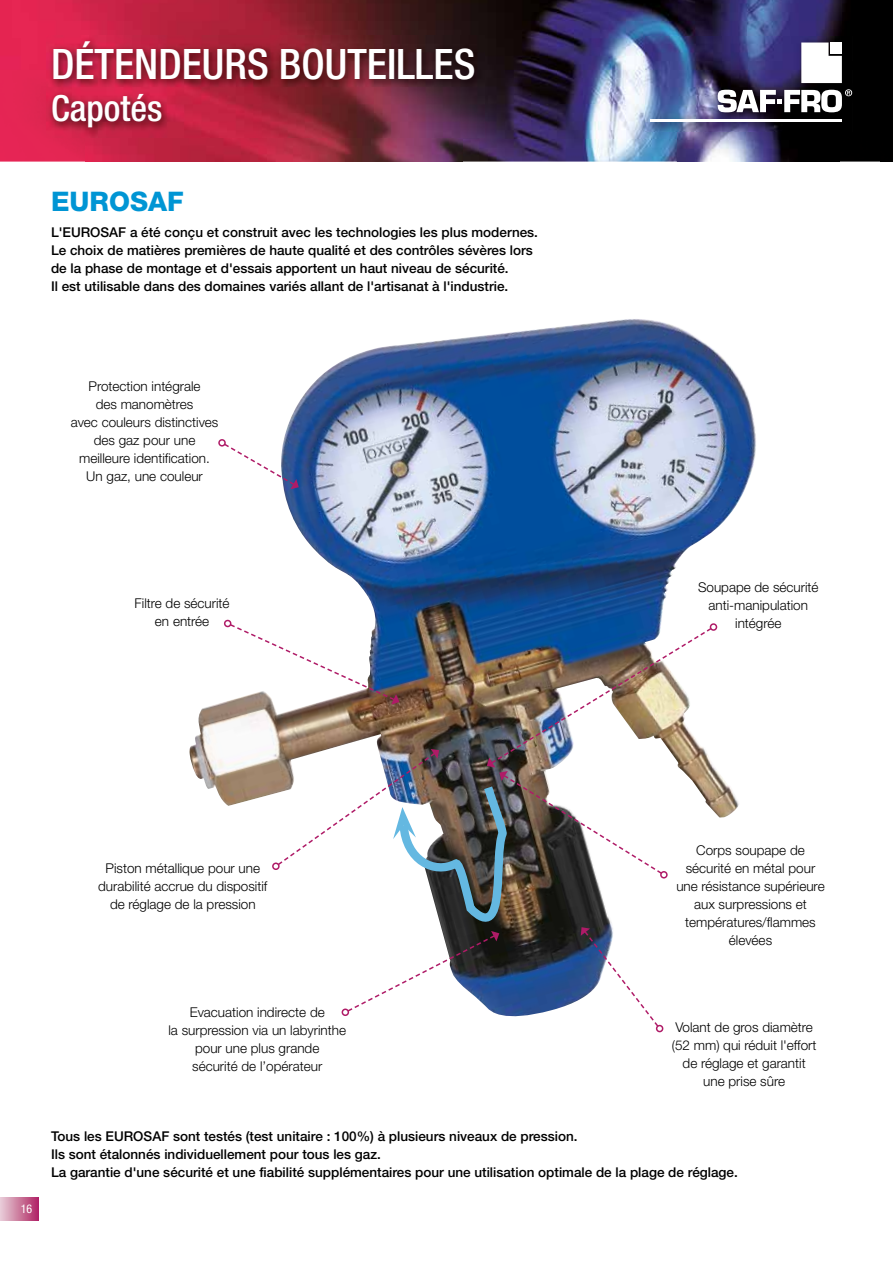
<style>
.page{position:relative;width:893px;height:1263px;background:#fff}
.page>*{position:absolute;margin:0;border:0;box-sizing:border-box;transform-origin:0 0}
.t1{font:500 condensed 42px "Helvetica Neue LT Std";color:#fff}
.t2{font:500 condensed 36px "Helvetica Neue LT Std";color:#fff}
.t3{font:800 27px "Helvetica Neue LT Std";color:#0095d4}
.t4{font:300 13.5px/18px "Helvetica Neue LT Std";color:#000;text-align:center}
.t5{font:500 13.5px/18px "Helvetica Neue LT Std";color:#000}
.t6{font:condensed 12px "Helvetica Neue LT Std";color:#fff}
</style>
<div class="page">
<img style="left:0;top:0;width:880px;height:70px">
<div style="left:0;top:70px;width:86px;height:92px;background:#e42653"></div>
<img style="left:463px;top:70px;width:214px;height:92px">
<div style="left:840px;top:70px;width:40px;height:92px;background:#000"></div>
<img style="left:86px;top:138px;width:377px;height:24px">
<img style="left:677px;top:132px;width:163px;height:30px">
<img style="left:645px;top:36px;width:207px;height:96px">
<hr style="left:651px;top:119px;width:191px;height:2px;background:#fff">
<svg style="left:801px;top:43px;width:41px;height:40px"></svg>
<div style="left:0;top:1197px;width:38px;height:23px;background:linear-gradient(to right,#e8cfd8,#b22c69)"></div>
<img style="left:47px;top:36px;width:437px;height:102px">
<img style="left:189px;top:319px;width:551px;height:499px">
<div style="left:224px;top:620px;width:7px;height:7px;border:2px solid #af1b67;border-radius:50%"></div>
<div style="left:218px;top:439px;width:8px;height:8px;border:2px solid #af1b67;border-radius:50%"></div>
<svg style="left:223px;top:442px;width:76px;height:47px"></svg>
<div style="left:656px;top:1025px;width:7px;height:7px;border:2px solid #af1b67;border-radius:50%"></div>
<img style="left:228px;top:623px;width:485px;height:405px">
<div style="left:710px;top:623px;width:7px;height:8px;border:2px solid #af1b67;border-radius:50%"></div>
<div style="left:880px;top:0;width:12px;height:162px;background:#000"></div>
<img style="left:892px;top:0;width:1px;height:71px">
<img style="left:892px;top:70px;width:1px;height:92px">
<div style="left:837px;top:81px;width:23px;height:23px;background:#000"></div>
<svg style="left:718px;top:89px;width:134px;height:23px"></svg>
<h1 class="t1" style="left:51px;top:39px;width:426px">DÉTENDEURS BOUTEILLES</h1>
<h2 class="t2" style="left:51px;top:87px;width:113px">Capotés</h2>
<h3 class="t3" style="left:51px;top:185px;width:134px">EUROSAF</h3>
<p class="t5" style="left:51px;top:223px;width:488px">L'EUROSAF a été conçu et construit avec les technologies les plus modernes.<br>Le choix de matières premières de haute qualité et des contrôles sévères lors de la phase de montage et d'essais apportent un haut niveau de sécurité.<br>Il est utilisable dans des domaines variés allant de l'artisanat à l'industrie.</p>
<p class="t4" style="left:71px;top:377px;width:149px">Protection intégrale<br>des manomètres<br>avec couleurs distinctives des gaz pour une meilleure identification.<br>Un gaz, une couleur</p>
<p class="t4" style="left:135px;top:594px;width:97px">Filtre de sécurité en entrée</p>
<p class="t4" style="left:698px;top:578px;width:122px">Soupape de sécurité anti-manipulation intégrée</p>
<p class="t4" style="left:98px;top:859px;width:171px">Piston métallique pour une durabilité accrue du dispositif de réglage de la pression</p>
<p class="t4" style="left:676px;top:841px;width:150px">Corps soupape de sécurité en métal pour une résistance supérieure aux surpressions et températures/flammes élevées</p>
<p class="t6" style="left:21px;top:1202px;width:13px">16</p>
<p class="t4" style="left:168px;top:1003px;width:179px">Evacuation indirecte de<br>la surpression via un labyrinthe pour une plus grande<br>sécurité de l’opérateur</p>
<p class="t4" style="left:672px;top:1018px;width:146px">Volant de gros diamètre (52 mm) qui réduit l'effort de réglage et garantit une prise sûre</p>
<p class="t5" style="left:51px;top:1127px;width:688px">Tous les EUROSAF sont testés (test unitaire : 100%) à plusieurs niveaux de pression.<br>Ils sont étalonnés individuellement pour tous les gaz.<br>La garantie d'une sécurité et une fiabilité supplémentaires pour une utilisation optimale de la plage de réglage.</p>
</div>
